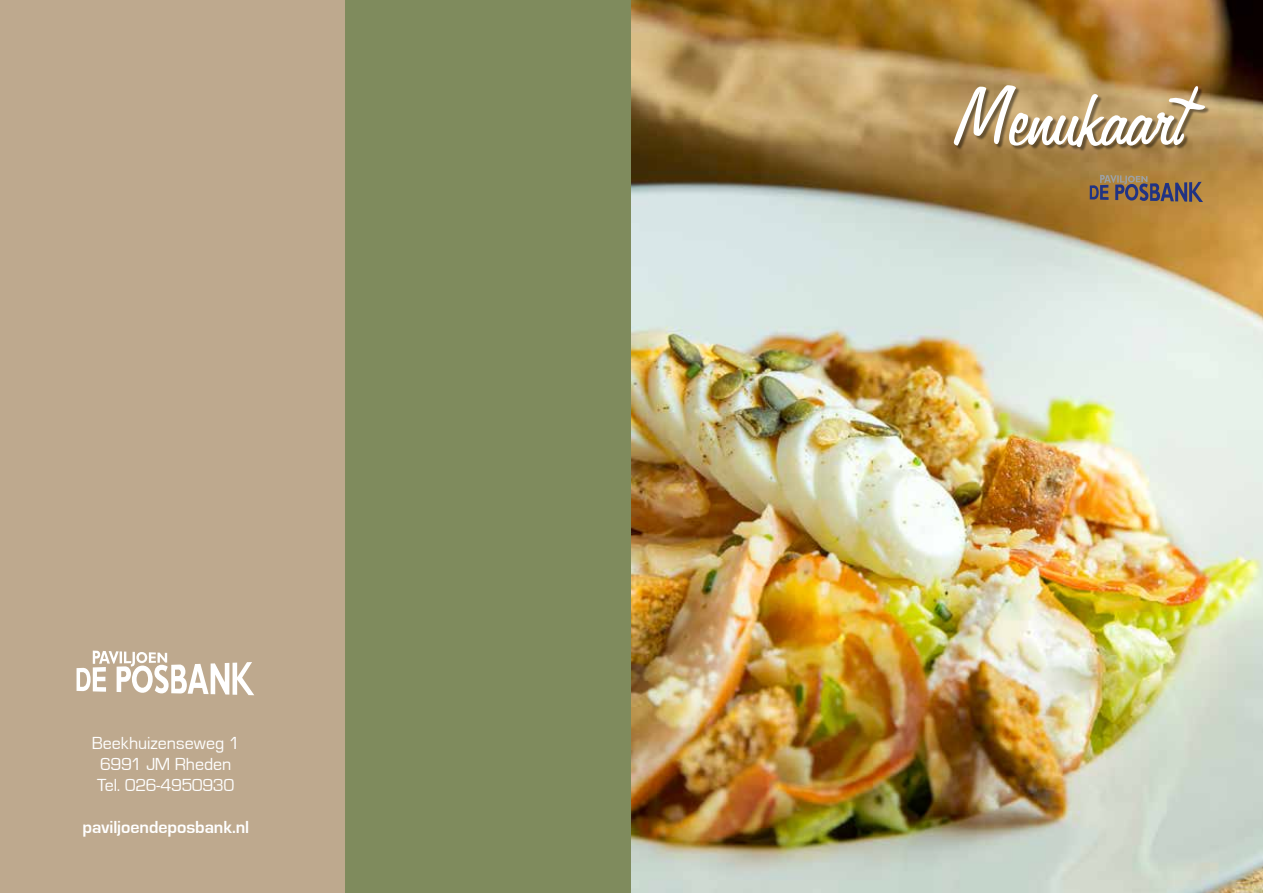
<style>
.page{position:relative;width:1263px;height:893px;background:#7f8b5d}
.page>*{position:absolute;margin:0;border:0;box-sizing:border-box;transform-origin:0 0}
.t1{font:96px "Fangtasia";color:#fff}
.t2{font:18px/21px "Eurostile";letter-spacing:-.005em;color:#fff;text-align:center}
.t3{font:700 18px "Eurostile";letter-spacing:-.005em;color:#fff}
</style>
<div class="page">
<img style="left:631px;top:0;width:632px;height:893px">
<svg style="left:1090px;top:175px;width:113px;height:27px;background:#826b57"></svg>
<div style="left:0;top:0;width:344px;height:893px;background:#bea98e"></div>
<svg style="left:77px;top:651px;width:177px;height:44px"></svg>
<div style="left:955px;top:87px;width:229px;height:65px;background:#000;opacity:.43"></div>
<div style="left:1170px;top:87px;width:40px;height:63px;background:#000;opacity:.43"></div>
<svg style="left:1168px;top:86px;width:37px;height:59px;background:#b79f77"></svg>
<p class="t2" style="left:92px;top:733px;width:149px">Beekhuizenseweg 1<br>6991 JM Rheden<br>Tel. 026-4950930</p>
<p class="t3" style="left:82px;top:818px;width:168px">paviljoendeposbank.nl</p>
<h1 class="t1" style="left:957px;top:68px;width:222px">Menukaar</h1>
</div>
